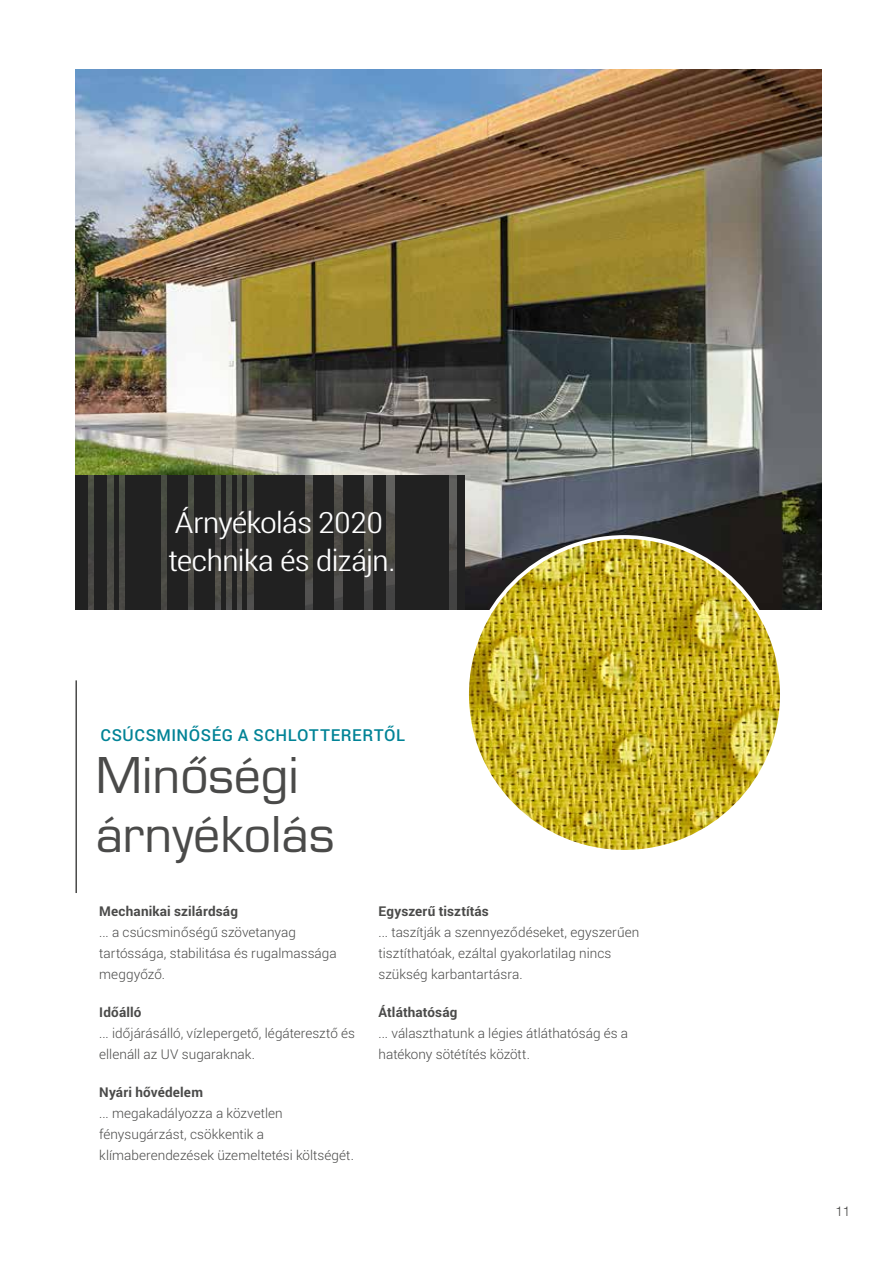
<style>
.page{position:relative;width:893px;height:1263px;background:#fff}
.page>*{position:absolute;margin:0;border:0;box-sizing:border-box;transform-origin:0 0}
.t1{font:48px/59.4px "Eurostile LT Std";color:#4a4a49}
.t2{font:300 29.25px/38.2px "Roboto Condensed";letter-spacing:-.03em;color:#fff;scale:1.27 1}
.t3{font:500 16.5px "Roboto";letter-spacing:.035em;color:#008396}
.t4{font:300 13.5px/21px "Roboto";letter-spacing:.005em;color:#4a4a49}
.t5{font:700 13.5px "Roboto";letter-spacing:.01em;color:#4a4a49}
.t6{font:300 13.5px "Helvetica Neue LT Std";color:#4a4a49}
.s1{font-size:49.5px}
</style>
<div class="page">
<img style="left:75px;top:69px;width:747px;height:540px">
<img style="left:467px;top:537px;width:315px;height:315px;border-radius:157px">
<hr style="left:75px;top:680px;width:2px;height:213px;background:#4a4a49">
<svg style="left:88px;top:475px;width:370px;height:134px;background:#4a4a45"></svg>
<div style="left:94px;top:475px;width:13px;height:134px;background:#212121"></div>
<div style="left:114px;top:475px;width:5px;height:134px;background:#212121"></div>
<div style="left:125px;top:475px;width:36px;height:134px;background:#212121"></div>
<div style="left:168px;top:475px;width:20px;height:134px;background:#212121"></div>
<div style="left:194px;top:475px;width:20px;height:134px;background:#212121"></div>
<hr style="left:221px;top:475px;width:4px;height:134px;background:#212121">
<hr style="left:232px;top:475px;width:4px;height:134px;background:#212121">
<hr style="left:243px;top:475px;width:4px;height:134px;background:#212121">
<div style="left:254px;top:475px;width:51px;height:134px;background:#212121"></div>
<div style="left:314px;top:475px;width:20px;height:134px;background:#212121"></div>
<div style="left:343px;top:475px;width:20px;height:134px;background:#212121"></div>
<div style="left:395px;top:475px;width:53px;height:134px;background:#212121"></div>
<div style="left:458px;top:475px;width:7px;height:134px;background:#212121"></div>
<div style="left:373px;top:475px;width:12px;height:134px;background:#212121"></div>
<div style="left:75px;top:475px;width:13px;height:134px;background:#212121"></div>
<h2 class="t2" style="left:169px;top:502px;width:181px">Árnyékolás 2020 technika és dizájn.</h2>
<p class="t3" style="left:100px;top:724px;width:306px">CSÚCSMINŐSÉG A SCHLOTTERERTŐL</p>
<h1 class="t1" style="left:96px;top:746px;width:240px">Min<span class="s1">o˝</span>ségi árnyékolás</h1>
<p class="t5" style="left:99px;top:902px;width:140px">Mechanikai szilárdság</p>
<p class="t4" style="left:99px;top:921px;width:239px">... a csúcsminőségű szövetanyag tartóssága, stabilitása és rugalmassága meggyőző.</p>
<p class="t5" style="left:99px;top:1003px;width:44px">Időálló</p>
<p class="t4" style="left:99px;top:1022px;width:257px">... időjárásálló, vízlepergető, légáteresztő és ellenáll az UV sugaraknak.</p>
<p class="t5" style="left:99px;top:1083px;width:105px">Nyári hővédelem</p>
<p class="t4" style="left:99px;top:1102px;width:256px">... megakadályozza a közvetlen fénysugárzást, csökkentik a klímaberendezések üzemeltetési költségét.</p>
<p class="t5" style="left:379px;top:902px;width:112px">Egyszerű tisztítás</p>
<p class="t4" style="left:379px;top:921px;width:262px">... taszítják a szennyeződéseket, egyszerűen tisztíthatóak, ezáltal gyakorlatilag nincs szükség karbantartásra.</p>
<p class="t5" style="left:379px;top:1003px;width:80px">Átláthatóság</p>
<p class="t4" style="left:379px;top:1022px;width:251px">... választhatunk a légies átláthatóság és a hatékony sötétítés között.</p>
<p class="t6" style="left:835px;top:1203px;width:17px">11</p>
</div>
